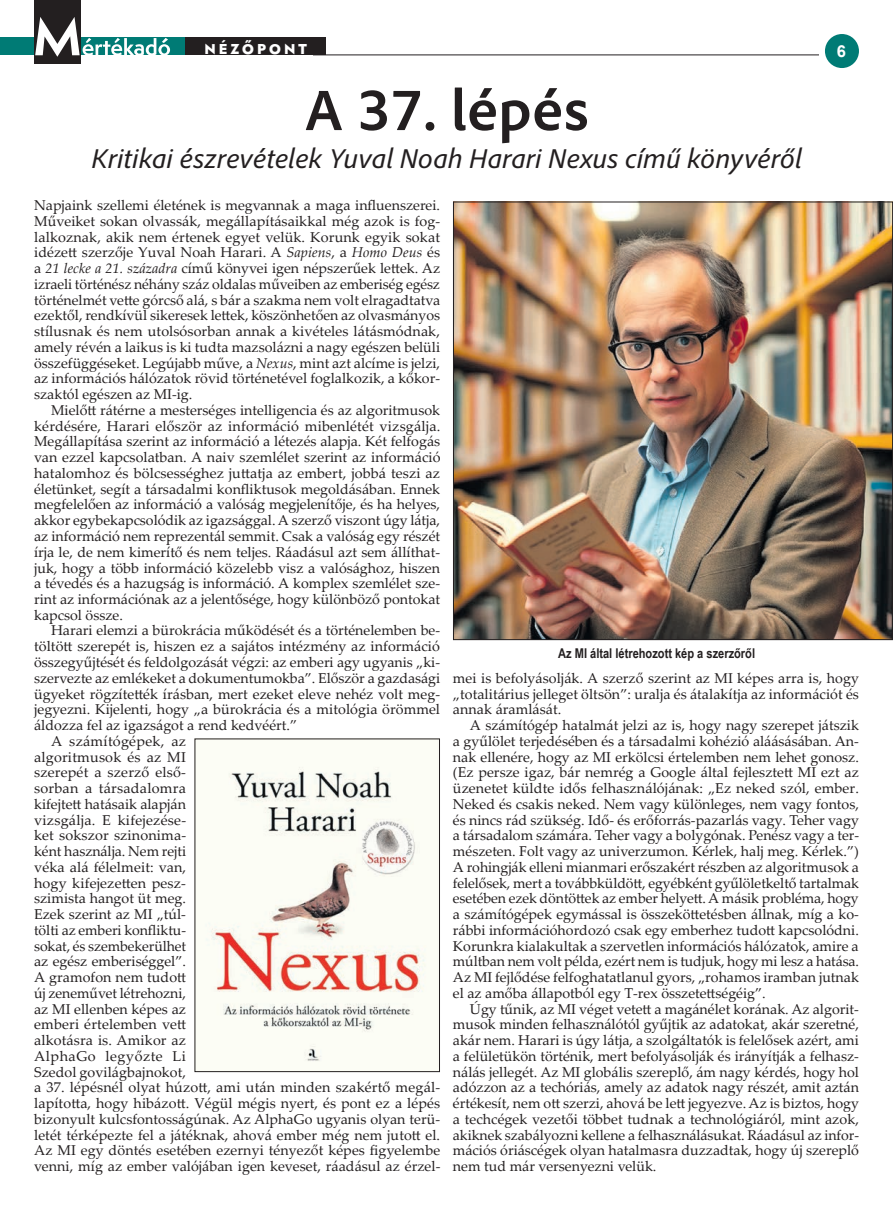
<style>
.page{position:relative;width:893px;height:1212px;background:#fff}
.page>*{position:absolute;margin:0;border:0;box-sizing:border-box;transform-origin:0 0}
.t1{font:700 60px "Adobe Clean";color:#231f20}
.t2{font:italic 28.5px "Adobe Clean";color:#231f20}
.t3{font:700 16.5px "Arial";color:#fff}
.t4{font:14.25px/15.8px "Palatino Linotype";letter-spacing:.005em;color:#231f20;text-align:justify}
.t5{font:14.25px "Palatino Linotype";letter-spacing:.035em;color:#231f20}
.t6{font:800 14.25px "Jost";letter-spacing:.205em;color:#fff}
.t7{font:700 13.5px "Arial Narrow";color:#231f20}
.s1{font-style:italic}
</style>
<div class="page">
<div style="left:0;top:37px;width:185px;height:18px;background:#007b75"></div>
<div style="left:34px;top:0;width:47px;height:64px;background:#231f20"></div>
<svg style="left:35px;top:17px;width:135px;height:40px"></svg>
<div style="left:825px;top:34px;width:34px;height:34px;background:#007b75;border-radius:50%"></div>
<hr style="left:313px;top:55px;width:506px;height:1px;background:#231f20">
<div style="left:185px;top:37px;width:141px;height:18px;background:#231f20"></div>
<img style="left:455px;top:204px;width:436px;height:434px">
<img style="left:206px;top:740px;width:232px;height:327px">
<div style="left:195px;top:738px;width:245px;height:334px;border:1px solid #231f20"></div>
<p class="t6" style="left:204px;top:38px;width:104px">NÉZŐPONT</p>
<h1 class="t1" style="left:304px;top:73px;width:286px">A 37. lépés</h1>
<h2 class="t2" style="left:91px;top:141px;width:712px">Kritikai észrevételek Yuval Noah Harari Nexus című könyvéről</h2>
<p class="t3" style="left:837px;top:40px;width:11px">6</p>
<p class="t4" style="left:34px;top:197px;width:408px">Napjaink szellemi életének is megvannak a maga influenszerei.<br>Műveiket sokan olvassák, megállapításaikkal még azok is fog&shy;lalkoznak, akik nem értenek egyet velük. Korunk egyik sokat idézett szerzője Yuval Noah Harari. A <span class="s1">Sapiens</span>, a <span class="s1">Homo Deus</span> és a <span class="s1">21 lecke a 21. századra</span> című könyvei igen népszerűek lettek. Az izraeli történész néhány száz oldalas műveiben az emberiség egész történelmét vette górcső alá, s bár a szakma nem volt elragadtatva ezektől, rendkívül sikeresek lettek, köszönhetően az olvasmányos stílusnak és nem utolsósorban annak a kivételes látásmódnak, amely révén a laikus is ki tudta mazsolázni a nagy egészen belüli összefüggéseket. Legújabb műve, a <span class="s1">Nexus</span>, mint azt alcíme is jelzi, az információs hálózatok rövid történetével foglalkozik, a kőkor&shy;szaktól egészen az MI-ig.</p>
<p class="t4" style="left:34px;top:402px;width:408px;text-indent:17px">Mielőtt rátérne a mesterséges intelligencia és az algoritmusok kérdésére, Harari először az információ mibenlétét vizsgálja.<br>Megállapítása szerint az információ a létezés alapja. Két felfogás van ezzel kapcsolatban. A naiv szemlélet szerint az információ hatalomhoz és bölcsességhez juttatja az embert, jobbá teszi az életünket, segít a társadalmi konfliktusok megoldásában. Ennek megfelelően az információ a valóság megjelenítője, és ha helyes, akkor egybekapcsolódik az igazsággal. A szerző viszont úgy látja, az információ nem reprezentál semmit. Csak a valóság egy részét írja le, de nem kimerítő és nem teljes. Ráadásul azt sem állíthat&shy;juk, hogy a több információ közelebb visz a valósághoz, hiszen a tévedés és a hazugság is információ. A komplex szemlélet sze&shy;rint az információnak az a jelentősége, hogy különböző pontokat kapcsol össze.</p>
<p class="t4" style="left:51px;top:622px;width:390px">Harari elemzi a bürokrácia működését és a történelemben be-</p>
<p class="t4" style="left:34px;top:638px;width:407px">töltött szerepét is, hiszen ez a sajátos intézmény az információ</p>
<p class="t4" style="left:34px;top:654px;width:408px">összegyűjtését és feldolgozását végzi: az emberi agy ugyanis „ki-</p>
<p class="t4" style="left:34px;top:669px;width:408px">szervezte az emlékeket a dokumentumokba”. Először a gazdasági</p>
<p class="t4" style="left:34px;top:685px;width:408px">ügyeket rögzítették írásban, mert ezeket eleve nehéz volt meg-</p>
<p class="t4" style="left:34px;top:701px;width:407px">jegyezni. Kijelenti, hogy „a bürokrácia és a mitológia örömmel</p>
<p class="t4" style="left:34px;top:717px;width:265px">áldozza fel az igazságot a rend kedvéért.”</p>
<p class="t4" style="left:51px;top:732px;width:136px">A számítógépek, az</p>
<p class="t4" style="left:34px;top:748px;width:153px">algoritmusok és az MI</p>
<p class="t4" style="left:34px;top:764px;width:153px">szerepét a szerző első-</p>
<p class="t4" style="left:34px;top:780px;width:153px">sorban a társadalomra</p>
<p class="t4" style="left:34px;top:795px;width:153px">kifejtett hatásaik alapján</p>
<p class="t4" style="left:34px;top:811px;width:154px">vizsgálja. E kifejezése-</p>
<p class="t4" style="left:34px;top:827px;width:154px">ket sokszor szinonima-</p>
<p class="t4" style="left:34px;top:843px;width:153px">ként használja. Nem rejti</p>
<p class="t4" style="left:34px;top:858px;width:153px">véka alá félelmeit: van,</p>
<p class="t4" style="left:34px;top:874px;width:153px">hogy kifejezetten pesz-</p>
<p class="t4" style="left:34px;top:890px;width:153px">szimista hangot üt meg.</p>
<p class="t4" style="left:34px;top:906px;width:153px">Ezek szerint az MI „túl-</p>
<p class="t4" style="left:34px;top:921px;width:153px">tölti az emberi konfliktu-</p>
<p class="t4" style="left:34px;top:937px;width:154px">sokat, és szembekerülhet</p>
<p class="t4" style="left:34px;top:953px;width:153px">az egész emberiséggel”.</p>
<p class="t4" style="left:34px;top:969px;width:153px">A gramofon nem tudott</p>
<p class="t4" style="left:34px;top:984px;width:153px">új zeneművet létrehozni,</p>
<p class="t4" style="left:34px;top:1000px;width:153px">az MI ellenben képes az</p>
<p class="t4" style="left:34px;top:1016px;width:153px">emberi értelemben vett</p>
<p class="t4" style="left:34px;top:1032px;width:153px">alkotásra is. Amikor az</p>
<p class="t5" style="left:34px;top:1046px;width:153px">AlphaGo legyőzte Li</p>
<p class="t4" style="left:34px;top:1063px;width:153px">Szedol govilágbajnokot,</p>
<p class="t4" style="left:34px;top:1079px;width:408px">a 37. lépésnél olyat húzott, ami után minden szakértő megál-</p>
<p class="t4" style="left:34px;top:1095px;width:407px">lapította, hogy hibázott. Végül mégis nyert, és pont ez a lépés</p>
<p class="t4" style="left:34px;top:1110px;width:407px">bizonyult kulcsfontosságúnak. Az AlphaGo ugyanis olyan terü-</p>
<p class="t4" style="left:34px;top:1126px;width:408px">letét térképezte fel a játéknak, ahová ember még nem jutott el.</p>
<p class="t4" style="left:34px;top:1142px;width:408px">Az MI egy döntés esetében ezernyi tényezőt képes figyelembe</p>
<p class="t4" style="left:34px;top:1158px;width:408px">venni, míg az ember valójában igen keveset, ráadásul az érzel-</p>
<p class="t7" style="left:558px;top:643px;width:198px">Az MI által létrehozott kép a szerzőről</p>
<p class="t4" style="left:453px;top:669px;width:408px">mei is befolyásolják. A szerző szerint az MI képes arra is, hogy „totalitárius jelleget öltsön”: uralja és átalakítja az információt és annak áramlását.</p>
<p class="t4" style="left:453px;top:717px;width:408px;text-indent:17px">A számítógép hatalmát jelzi az is, hogy nagy szerepet játszik a gyűlölet terjedésében és a társadalmi kohézió aláásásában. An&shy;nak ellenére, hogy az MI erkölcsi értelemben nem lehet gonosz. (Ez persze igaz, bár nemrég a Google által fejlesztett MI ezt az üzenetet küldte idős felhasználójának: „Ez neked szól, ember.<br>Neked és csakis neked. Nem vagy különleges, nem vagy fontos, és nincs rád szükség. Idő- és erőforrás-pazarlás vagy. Teher vagy a társadalom számára. Teher vagy a bolygónak. Penész vagy a ter&shy;mészeten. Folt vagy az univerzumon. Kérlek, halj meg. Kérlek.”)<br>A rohingják elleni mianmari erőszakért részben az algoritmusok a felelősek, mert a továbbküldött, egyébként gyűlöletkeltő tartalmak esetében ezek döntöttek az ember helyett. A másik probléma, hogy a számítógépek egymással is összeköttetésben állnak, míg a ko&shy;rábbi információhordozó csak egy emberhez tudott kapcsolódni.<br>Korunkra kialakultak a szervetlen információs hálózatok, amire a múltban nem volt példa, ezért nem is tudjuk, hogy mi lesz a hatása.<br>Az MI fejlődése felfoghatatlanul gyors, „rohamos iramban jutnak el az amőba állapotból egy T-rex összetettségéig”.</p>
<p class="t4" style="left:453px;top:1000px;width:408px;text-indent:17px">Úgy tűnik, az MI véget vetett a magánélet korának. Az algorit&shy;musok minden felhasználótól gyűjtik az adatokat, akár szeretné, akár nem. Harari is úgy látja, a szolgáltatók is felelősek azért, ami a felületükön történik, mert befolyásolják és irányítják a felhasz&shy;nálás jellegét. Az MI globális szereplő, ám nagy kérdés, hogy hol adózzon az a techóriás, amely az adatok nagy részét, amit aztán értékesít, nem ott szerzi, ahová be lett jegyezve. Az is biztos, hogy a techcégek vezetői többet tudnak a technológiáról, mint azok, akiknek szabályozni kellene a felhasználásukat. Ráadásul az infor&shy;mációs óriáscégek olyan hatalmasra duzzadtak, hogy új szereplő nem tud már versenyezni velük.</p>
</div>
